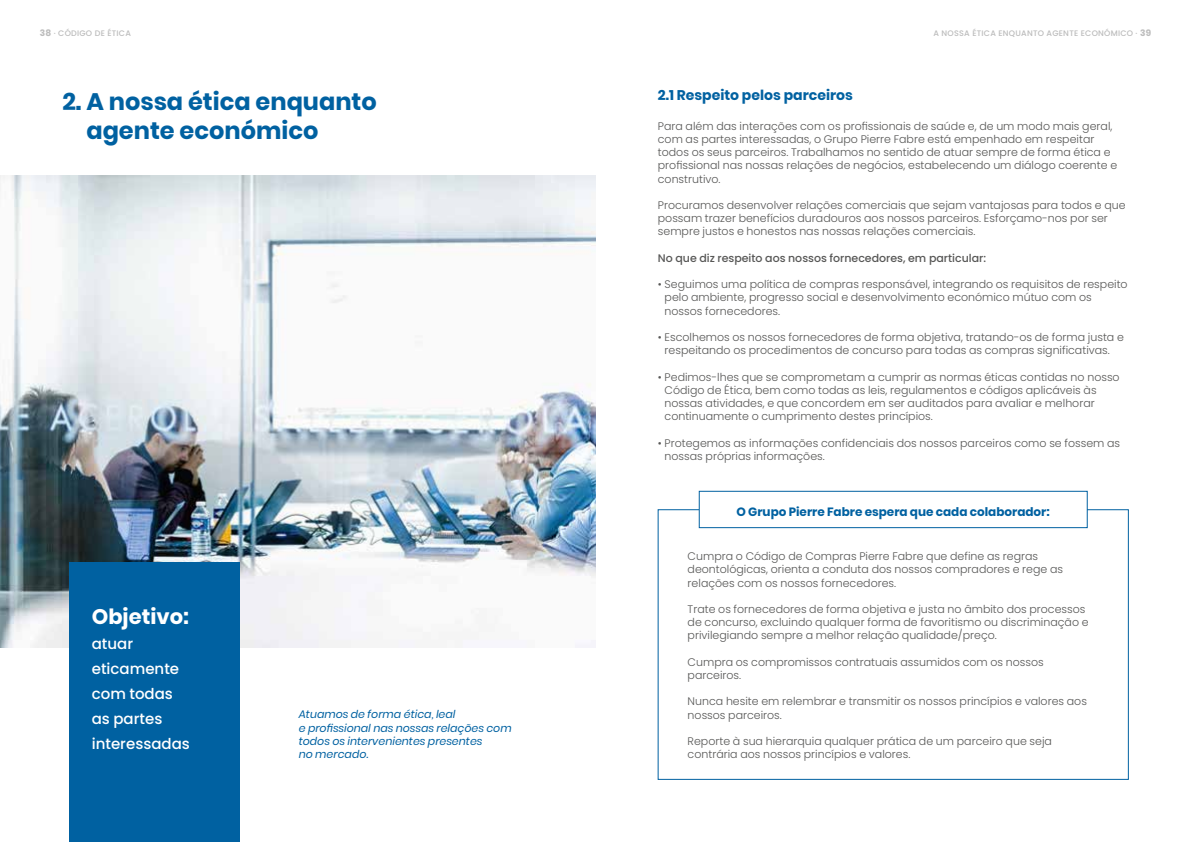
<style>
.page{position:relative;width:1191px;height:842px;background:#fff}
.page>*{position:absolute;margin:0;border:0;box-sizing:border-box;transform-origin:0 0}
.t1{font:700 24px/28.8px "Poppins";color:#0061a1}
.t2{font:700 21px "Poppins";color:#fff}
.t3{font:500 15px/25px "Poppins";color:#fff}
.t4{font:700 14px "Poppins";color:#0061a1}
.t5{font:700 12px "Poppins";color:#0061a1}
.t6{font:300 11px/13.2px "Poppins";color:#575756}
.t7{font:italic 11px/13.2px "Poppins";color:#0061a1}
.t8{font:500 11px "Poppins";color:#575756}
.t9{font:500 8px "Poppins";letter-spacing:.03em;color:#bcbcbc}
.s1{font-weight:700;font-size:9px}
</style>
<div class="page">
<img style="left:0;top:176px;width:595px;height:471px">
<div style="left:69px;top:563px;width:171px;height:279px;background:#0061a1"></div>
<div style="left:658px;top:509px;width:470px;height:271px;background:#fff;border:1px solid #0061a1"></div>
<div style="left:699px;top:491px;width:388px;height:37px;background:#fff"></div>
<div style="left:699px;top:491px;width:388px;height:37px;border:1px solid #0061a1"></div>
<p class="t9" style="left:40px;top:29px;width:93px"><span class="s1">38</span> · CÓDIGO DE ÉTICA</p>
<p class="t9" style="left:933px;top:29px;width:219px">A NOSSA ÉTICA ENQUANTO AGENTE ECONÓMICO · <span class="s1">39</span></p>
<p class="t1" style="left:86px;top:88px;width:292px;text-indent:-24px">2. A nossa ética enquanto agente económico</p>
<p class="t2" style="left:92px;top:604px;width:99px">Objetivo:</p>
<p class="t3" style="left:92px;top:631px;width:100px">atuar eticamente com todas as partes interessadas</p>
<p class="t7" style="left:299px;top:708px;width:214px">Atuamos de forma ética, leal<br>e profissional nas nossas relações com todos os intervenientes presentes<br>no mercado.</p>
<p class="t4" style="left:658px;top:87px;width:196px">2.1 Respeito pelos parceiros</p>
<p class="t6" style="left:658px;top:119px;width:461px">Para além das interações com os profissionais de saúde e, de um modo mais geral, com as partes interessadas, o Grupo Pierre Fabre está empenhado em respeitar todos os seus parceiros. Trabalhamos no sentido de atuar sempre de forma ética e profissional nas nossas relações de negócios, estabelecendo um diálogo coerente e construtivo.</p>
<p class="t6" style="left:658px;top:199px;width:469px">Procuramos desenvolver relações comerciais que sejam vantajosas para todos e que possam trazer benefícios duradouros aos nossos parceiros. Esforçamo-nos por ser sempre justos e honestos nas nossas relações comerciais.</p>
<p class="t8" style="left:658px;top:252px;width:330px">No que diz respeito aos nossos fornecedores, em particular:</p>
<p class="t6" style="left:664px;top:278px;width:464px;text-indent:-7px">• Seguimos uma política de compras responsável, integrando os requisitos de respeito pelo ambiente, progresso social e desenvolvimento económico mútuo com os nossos fornecedores.</p>
<p class="t6" style="left:664px;top:331px;width:461px;text-indent:-7px">• Escolhemos os nossos fornecedores de forma objetiva, tratando-os de forma justa e respeitando os procedimentos de concurso para todas as compras significativas.</p>
<p class="t6" style="left:664px;top:370px;width:456px;text-indent:-7px">• Pedimos-lhes que se comprometam a cumprir as normas éticas contidas no nosso Código de Ética, bem como todas as leis, regulamentos e códigos aplicáveis às nossas atividades, e que concordem em ser auditados para avaliar e melhorar continuamente o cumprimento destes princípios.</p>
<p class="t6" style="left:664px;top:436px;width:457px;text-indent:-7px">• Protegemos as informações confidenciais dos nossos parceiros como se fossem as nossas próprias informações.</p>
<p class="t5" style="left:736px;top:505px;width:315px">O Grupo Pierre Fabre espera que cada colaborador:</p>
<p class="t6" style="left:687px;top:550px;width:377px">Cumpra o Código de Compras Pierre Fabre que define as regras deontológicas, orienta a conduta dos nossos compradores e rege as relações com os nossos fornecedores.</p>
<p class="t6" style="left:687px;top:603px;width:402px">Trate os fornecedores de forma objetiva e justa no âmbito dos processos de concurso, excluindo qualquer forma de favoritismo ou discriminação e privilegiando sempre a melhor relação qualidade/preço.</p>
<p class="t6" style="left:687px;top:655px;width:357px">Cumpra os compromissos contratuais assumidos com os nossos parceiros.</p>
<p class="t6" style="left:687px;top:695px;width:401px">Nunca hesite em relembrar e transmitir os nossos princípios e valores aos nossos parceiros.</p>
<p class="t6" style="left:687px;top:735px;width:366px">Reporte à sua hierarquia qualquer prática de um parceiro que seja contrária aos nossos princípios e valores.</p>
</div>
